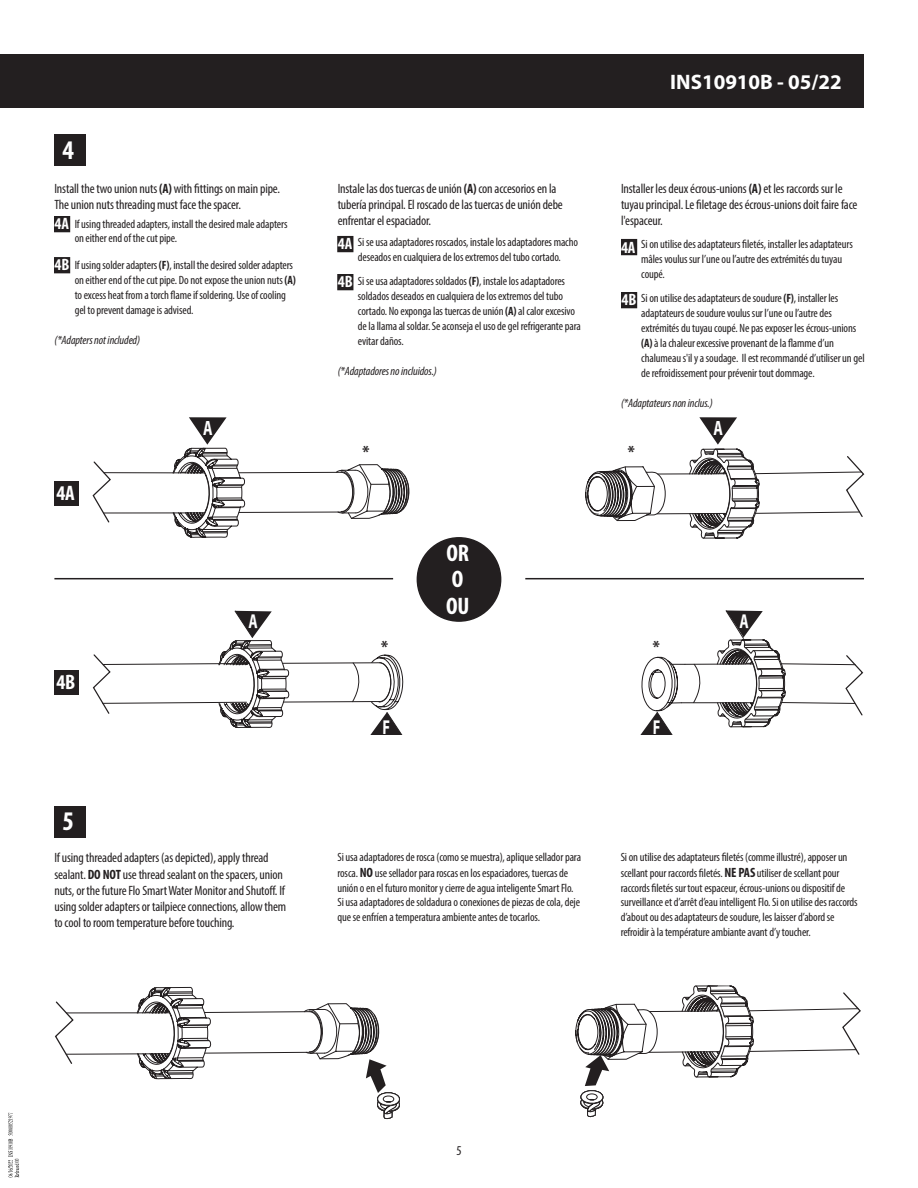
<style>
.page{position:relative;width:918px;height:1188px;background:#fff}
.page>*{position:absolute;margin:0;border:0;box-sizing:border-box;transform-origin:0 0}
.t1{font:700 condensed 27px "Myriad Pro";color:#fff}
.t2{font:700 condensed 24px/26.2px "Myriad Pro";color:#fff}
.t3{font:700 21px "Myriad Pro";color:#fff}
.t4{font:700 condensed 21px "Myriad Pro";color:#fff}
.t5{font:700 20.7px "Myriad Pro";color:#fff;scale:.7 1}
.t6{font:700 condensed 18px "Myriad Pro";color:#231f20}
.t7{font:700 condensed 16.5px "Myriad Pro";letter-spacing:-.01em;color:#fff}
.t8{font:condensed 13.5px/16.2px "Myriad Pro";letter-spacing:-.01em;color:#231f20}
.t9{font:condensed 12px/15px "Myriad Pro";letter-spacing:-.01em;color:#231f20}
.t10{font:italic condensed 12px "Myriad Pro";letter-spacing:-.01em;color:#231f20}
.s1{font-weight:700}
.s2{font-weight:700;font-size:13.5px}
</style>
<div class="page">
<div style="left:0;top:54px;width:864px;height:54px;background:#231f20"></div>
<div style="left:54px;top:135px;width:32px;height:31px;background:#231f20"></div>
<svg style="left:103px;top:417px;width:759px;height:125px"></svg>
<hr style="left:54px;top:578px;width:339px;height:1px;background:#231f20">
<hr style="left:525px;top:578px;width:339px;height:1px;background:#231f20">
<div style="left:417px;top:538px;width:84px;height:83px;background:#231f20;border-radius:50%"></div>
<div style="left:417px;top:537px;width:84px;height:85px;border:2px solid #231f20;border-radius:50%"></div>
<svg style="left:66px;top:985px;width:793px;height:135px"></svg>
<div style="left:54px;top:806px;width:32px;height:31px;background:#231f20"></div>
<div style="left:55px;top:217px;width:14px;height:15px;background:#231f20"></div>
<div style="left:54px;top:216px;width:16px;height:16px;border:2px solid #231f20"></div>
<div style="left:55px;top:258px;width:14px;height:15px;background:#231f20"></div>
<div style="left:54px;top:257px;width:16px;height:16px;border:2px solid #231f20"></div>
<div style="left:338px;top:237px;width:15px;height:14px;background:#231f20"></div>
<div style="left:337px;top:236px;width:16px;height:16px;border:2px solid #231f20"></div>
<div style="left:338px;top:275px;width:15px;height:15px;background:#231f20"></div>
<div style="left:337px;top:274px;width:16px;height:16px;border:2px solid #231f20"></div>
<div style="left:622px;top:240px;width:14px;height:14px;background:#231f20"></div>
<div style="left:621px;top:239px;width:16px;height:16px;border:2px solid #231f20"></div>
<div style="left:622px;top:293px;width:14px;height:15px;background:#231f20"></div>
<div style="left:621px;top:292px;width:16px;height:16px;border:2px solid #231f20"></div>
<div style="left:54px;top:481px;width:25px;height:25px;background:#231f20"></div>
<div style="left:54px;top:670px;width:25px;height:25px;background:#231f20"></div>
<svg style="left:8px;top:1113px;width:11px;height:64px"></svg>
<svg style="left:102px;top:610px;width:754px;height:124px"></svg>
<h1 class="t1" style="left:63px;top:133px;width:13px">4</h1>
<p class="t8" style="left:54px;top:180px;width:227px">Install the two union nuts <span class="s1">(A)</span> with fittings on main pipe.<br>The union nuts threading must face the spacer.</p>
<p class="t9" style="left:75px;top:217px;width:214px;line-height:13.5px">If using threaded adapters, install the desired male adapters on either end of the cut pipe.</p>
<p class="t9" style="left:75px;top:257px;width:223px">If using solder adapters <span class="s1">(F)</span>, install the desired solder adapters on either end of the cut pipe. Do not expose the union nuts <span class="s1">(A) </span>to excess heat from a torch flame if soldering. Use of cooling gel to prevent damage is advised.</p>
<p class="t10" style="left:54px;top:333px;width:87px">(*Adapters not included)</p>
<h3 class="t7" style="left:55px;top:214px;width:16px">4A</h3>
<h3 class="t7" style="left:55px;top:255px;width:16px">4B</h3>
<p class="t8" style="left:338px;top:180px;width:227px">Instale las dos tuercas de unión <span class="s1">(A)</span> con accesorios en la tubería principal. El roscado de las tuercas de unión debe enfrentar el espaciador.</p>
<p class="t9" style="left:358px;top:235px;width:222px">Si se usa adaptadores roscados, instale los adaptadores macho deseados en cualquiera de los extremos del tubo cortado.</p>
<p class="t9" style="left:358px;top:274px;width:224px">Si se usa adaptadores soldados <span class="s1">(F)</span>, instale los adaptadores soldados deseados en cualquiera de los extremos del tubo cortado. No exponga las tuercas de unión <span class="s1">(A)</span> al calor excesivo de la llama al soldar. Se aconseja el uso de gel refrigerante para evitar daños.</p>
<p class="t10" style="left:338px;top:364px;width:101px">(*Adaptadores no incluidos.)</p>
<h3 class="t7" style="left:338px;top:233px;width:16px">4A</h3>
<h3 class="t7" style="left:338px;top:272px;width:16px">4B</h3>
<h3 class="t3" style="left:670px;top:69px;width:173px">INS10910B - 05/22</h3>
<p class="t8" style="left:621px;top:180px;width:238px">Installer les deux écrous-unions <span class="s1">(A)</span> et les raccords sur le tuyau principal. Le filetage des écrous-unions doit faire face l'espaceur.</p>
<p class="t9" style="left:641px;top:236px;width:213px">Si on utilise des adaptateurs filetés, installer les adaptateurs mâles voulus sur l’une ou l’autre des extrémités du tuyau coupé.</p>
<p class="t9" style="left:641px;top:290px;width:225px">Si on utilise des adaptateurs de soudure <span class="s1">(F)</span>, installer les adaptateurs de soudure voulus sur l’une ou l’autre des extrémités du tuyau coupé. Ne pas exposer les écrous-unions <span class="s1">(A)</span> à la chaleur excessive provenant de la flamme d’un chalumeau s'il y a soudage. Il est recommandé d’utiliser un gel de refroidissement pour prévenir tout dommage.</p>
<p class="t10" style="left:621px;top:395px;width:93px">(*Adaptateurs non inclus.)</p>
<h3 class="t7" style="left:621px;top:237px;width:16px">4A</h3>
<h3 class="t7" style="left:622px;top:290px;width:16px">4B</h3>
<h3 class="t4" style="left:56px;top:480px;width:20px">4A</h3>
<h3 class="t4" style="left:56px;top:669px;width:20px">4B</h3>
<h3 class="t5" style="left:203px;top:414px;width:15px">A</h3>
<h3 class="t5" style="left:714px;top:414px;width:15px">A</h3>
<h3 class="t6" style="left:363px;top:441px;width:8px">*</h3>
<h3 class="t6" style="left:628px;top:441px;width:8px">*</h3>
<h2 class="t2" style="left:446px;top:539px;width:25px">OR<br>O<br>OU</h2>
<h3 class="t6" style="left:381px;top:636px;width:8px">*</h3>
<h3 class="t6" style="left:653px;top:636px;width:8px">*</h3>
<h1 class="t1" style="left:63px;top:804px;width:13px">5</h1>
<p class="t8" style="left:54px;top:850px;width:233px">If using threaded adapters (as depicted), apply thread sealant. <span class="s1">DO NOT</span> use thread sealant on the spacers, union nuts, or the future Flo Smart Water Monitor and Shutoff. If using solder adapters or tailpiece connections, allow them to cool to room temperature before touching.</p>
<p class="t9" style="left:338px;top:849px;width:245px;line-height:16.2px">Si usa adaptadores de rosca (como se muestra), aplique sellador para rosca. <span class="s2">NO</span> use sellador para roscas en los espaciadores, tuercas de</p>
<p class="t9" style="left:338px;top:880px;width:244px;line-height:14.4px">unión o en el futuro monitor y cierre de agua inteligente Smart Flo.<br>Si usa adaptadores de soldadura o conexiones de piezas de cola, deje que se enfríen a temperatura ambiente antes de tocarlos.</p>
<p class="t9" style="left:621px;top:849px;width:228px;line-height:16.2px">Si on utilise des adaptateurs filetés (comme illustré), apposer un scellant pour raccords filetés. <span class="s2">NE PAS</span> utiliser de scellant pour</p>
<p class="t9" style="left:621px;top:880px;width:239px;line-height:14.5px">raccords filetés sur tout espaceur, écrous-unions ou dispositif de surveillance et d’arrêt d’eau intelligent Flo. Si on utilise des raccords d’about ou des adaptateurs de soudure, les laisser d’abord se refroidir à la température ambiante avant d’y toucher.</p>
<p class="t8" style="left:456px;top:1142px;width:7px">5</p>
</div>
